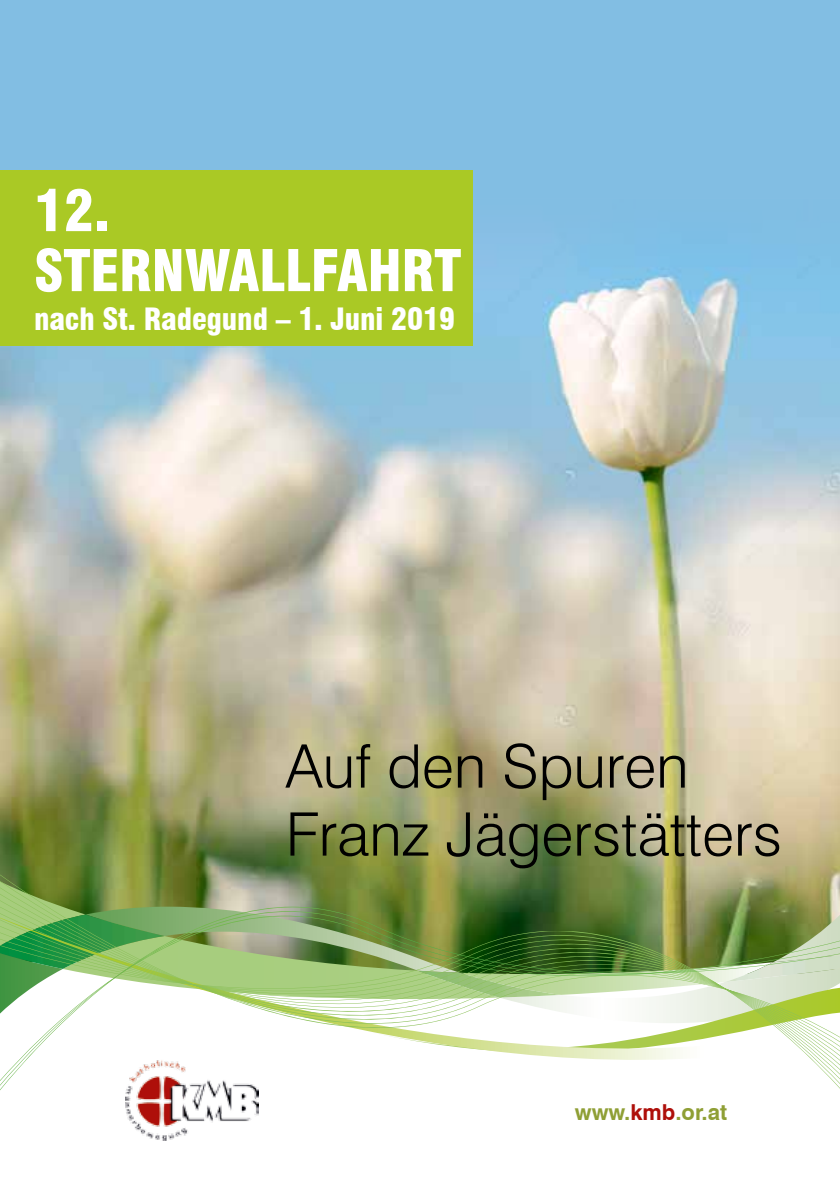
<style>
.page{position:relative;width:840px;height:1191px;background:#fff}
.page>*{position:absolute;margin:0;border:0;box-sizing:border-box;transform-origin:0 0}
.t1{font:300 60px/68px "Swiss 721 BT";color:#000}
.t2{font:900 condensed 56px/60px "Swiss 721 BT";letter-spacing:-.005em;color:#fff}
.t3{font:900 condensed 30px "Swiss 721 BT";letter-spacing:-.005em;color:#fff}
.t4{font:700 22px "Swiss 721 BT";color:#8f9f35}
.s1{color:#ae0f0a}
</style>
<div class="page">
<img style="left:0;top:289px;width:839px;height:585px">
<div style="left:0;top:0;width:839px;height:289px;background:#82bee3"></div>
<div style="left:0;top:170px;width:472px;height:176px;background:#aac925"></div>
<img style="left:0;top:877px;width:839px;height:213px">
<img style="left:125px;top:1059px;width:133px;height:81px">
<p class="t2" style="left:34px;top:181px;width:428px">12.<br>STERNWALLFAHRT</p>
<p class="t3" style="left:34px;top:301px;width:422px">nach St. Radegund – 1. Juni 2019</p>
<p class="t1" style="left:285px;top:732px;width:497px">Auf den Spuren<br>Franz Jägerstätters</p>
<p class="t4" style="left:574px;top:1098px;width:153px">www.<span class="s1">kmb</span>.or.at</p>
</div>
